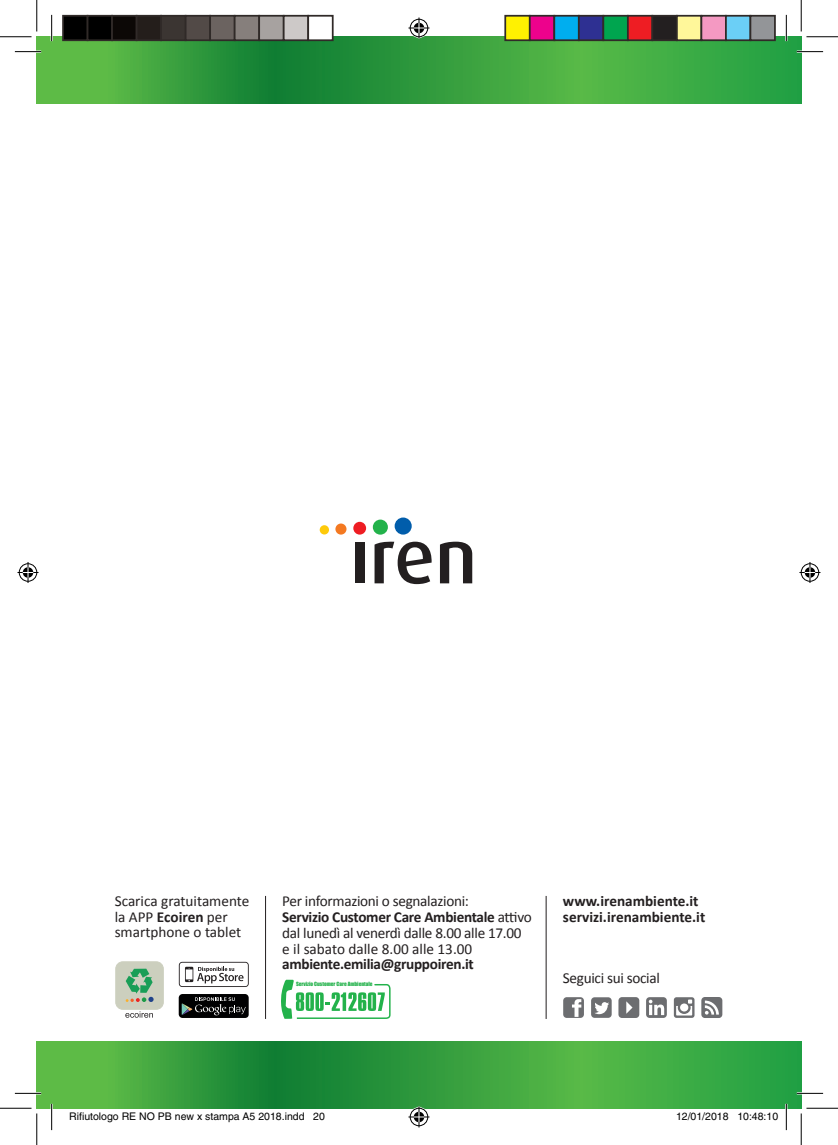
<style>
.page{position:relative;width:838px;height:1145px;background:#fff}
.page>*{position:absolute;margin:0;border:0;box-sizing:border-box;transform-origin:0 0}
.t1{font:15.22px/15.8px "Calibri";letter-spacing:-.02em;color:#231f20}
.t2{font:700 15.22px/15.8px "Calibri";letter-spacing:-.01em;color:#231f20}
.t3{font:15.22px/15.8px "Calibri";color:#231f20}
.t4{font:10.5px "Helvetica";color:#000}
.t5{font:5.25px "Impact";color:#23b24b}
.s1{font-weight:700}
</style>
<div class="page">
<svg style="left:37px;top:37px;width:764px;height:67px;background:#38a240"></svg>
<svg style="left:37px;top:1041px;width:764px;height:67px;background:#38a240"></svg>
<div style="left:355px;top:542px;width:9px;height:41px;background:#231f20"></div>
<svg style="left:374px;top:541px;width:58px;height:43px"></svg>
<svg style="left:440px;top:542px;width:32px;height:41px"></svg>
<div style="left:394px;top:518px;width:17px;height:17px;background:#015dab;border-radius:50%"></div>
<div style="left:373px;top:520px;width:15px;height:15px;background:#23b24b;border-radius:50%"></div>
<div style="left:353px;top:522px;width:13px;height:13px;background:#ee1d23;border-radius:50%"></div>
<div style="left:335px;top:524px;width:11px;height:11px;background:#f47921;border-radius:50%"></div>
<div style="left:320px;top:525px;width:9px;height:10px;background:#feca0a;border-radius:50%"></div>
<div style="left:116px;top:962px;width:47px;height:47px;background:#cccfbe;border-radius:7px"></div>
<div style="left:116px;top:962px;width:47px;height:47px;border:1px solid #cccfbe;border-radius:7px"></div>
<svg style="left:125px;top:1011px;width:28px;height:7px"></svg>
<svg style="left:126px;top:969px;width:27px;height:33px"></svg>
<svg style="left:179px;top:962px;width:70px;height:25px"></svg>
<div style="left:179px;top:994px;width:70px;height:24px;background:#000001;border-radius:4px"></div>
<svg style="left:182px;top:997px;width:64px;height:18px"></svg>
<svg style="left:563px;top:997px;width:21px;height:21px"></svg>
<svg style="left:673px;top:997px;width:21px;height:21px"></svg>
<svg style="left:591px;top:997px;width:20px;height:21px"></svg>
<svg style="left:618px;top:997px;width:21px;height:21px"></svg>
<svg style="left:701px;top:997px;width:21px;height:21px"></svg>
<svg style="left:646px;top:997px;width:20px;height:21px"></svg>
<hr style="left:265px;top:896px;width:1px;height:123px;background:#231f20">
<hr style="left:545px;top:896px;width:1px;height:123px;background:#231f20">
<svg style="left:281px;top:980px;width:109px;height:39px"></svg>
<hr style="left:15px;top:51px;width:26px;height:2px;background:#fff">
<hr style="left:796px;top:51px;width:27px;height:2px;background:#fff">
<hr style="left:15px;top:1092px;width:26px;height:2px;background:#fff">
<hr style="left:796px;top:1092px;width:27px;height:2px;background:#fff">
<hr style="left:51px;top:15px;width:2px;height:26px;background:#fff">
<hr style="left:51px;top:1104px;width:2px;height:26px;background:#fff">
<hr style="left:785px;top:15px;width:2px;height:26px;background:#fff">
<hr style="left:785px;top:1104px;width:2px;height:26px;background:#fff">
<svg style="left:15px;top:51px;width:26px;height:1px"></svg>
<svg style="left:796px;top:51px;width:27px;height:1px"></svg>
<svg style="left:15px;top:1093px;width:26px;height:1px"></svg>
<svg style="left:796px;top:1093px;width:27px;height:1px"></svg>
<svg style="left:51px;top:15px;width:1px;height:26px"></svg>
<svg style="left:51px;top:1104px;width:1px;height:26px"></svg>
<svg style="left:786px;top:15px;width:1px;height:26px"></svg>
<svg style="left:786px;top:1104px;width:1px;height:26px"></svg>
<hr style="left:0;top:36px;width:32px;height:1px;background:#000">
<hr style="left:806px;top:36px;width:31px;height:1px;background:#000">
<hr style="left:0;top:1108px;width:32px;height:1px;background:#000">
<hr style="left:806px;top:1108px;width:31px;height:1px;background:#000">
<hr style="left:36px;top:0;width:1px;height:31px;background:#000">
<hr style="left:36px;top:1113px;width:1px;height:32px;background:#000">
<hr style="left:800px;top:0;width:1px;height:31px;background:#000">
<hr style="left:800px;top:1113px;width:1px;height:32px;background:#000">
<svg style="left:408px;top:18px;width:21px;height:21px"></svg>
<svg style="left:408px;top:1106px;width:21px;height:21px"></svg>
<svg style="left:18px;top:562px;width:21px;height:21px"></svg>
<svg style="left:799px;top:562px;width:21px;height:21px"></svg>
<div style="left:63px;top:16px;width:25px;height:24px;background:#000"></div>
<div style="left:62px;top:15px;width:26px;height:26px;border:2px solid #302a28"></div>
<div style="left:88px;top:16px;width:24px;height:24px;background:#000"></div>
<div style="left:87px;top:15px;width:26px;height:26px;border:2px solid #302a28"></div>
<div style="left:112px;top:16px;width:25px;height:24px;background:#0c0806"></div>
<div style="left:111px;top:15px;width:26px;height:26px;border:2px solid #302a28"></div>
<div style="left:137px;top:16px;width:24px;height:24px;background:#241e1b"></div>
<div style="left:136px;top:15px;width:26px;height:26px;border:2px solid #302a28"></div>
<div style="left:161px;top:16px;width:25px;height:24px;background:#3b3532"></div>
<div style="left:160px;top:15px;width:26px;height:26px;border:2px solid #302a28"></div>
<div style="left:186px;top:16px;width:24px;height:24px;background:#524a47"></div>
<div style="left:185px;top:15px;width:26px;height:26px;border:2px solid #302a28"></div>
<div style="left:210px;top:16px;width:25px;height:24px;background:#6b6360"></div>
<div style="left:209px;top:15px;width:26px;height:26px;border:2px solid #302a28"></div>
<div style="left:235px;top:16px;width:24px;height:24px;background:#867f7c"></div>
<div style="left:234px;top:15px;width:26px;height:26px;border:2px solid #302a28"></div>
<div style="left:259px;top:16px;width:25px;height:24px;background:#a7a2a0"></div>
<div style="left:258px;top:15px;width:26px;height:26px;border:2px solid #302a28"></div>
<div style="left:284px;top:16px;width:24px;height:24px;background:#cdc9c8"></div>
<div style="left:283px;top:15px;width:26px;height:26px;border:2px solid #302a28"></div>
<div style="left:308px;top:16px;width:25px;height:24px;background:#fff"></div>
<div style="left:307px;top:15px;width:26px;height:26px;border:2px solid #302a28"></div>
<div style="left:505px;top:16px;width:24px;height:24px;background:#fff101"></div>
<div style="left:504px;top:15px;width:26px;height:26px;border:2px solid #302a28"></div>
<div style="left:529px;top:16px;width:25px;height:24px;background:#ed028c"></div>
<div style="left:529px;top:15px;width:26px;height:26px;border:2px solid #302a28"></div>
<div style="left:554px;top:16px;width:24px;height:24px;background:#00aeef"></div>
<div style="left:553px;top:15px;width:26px;height:26px;border:2px solid #302a28"></div>
<div style="left:578px;top:16px;width:25px;height:24px;background:#2e3092"></div>
<div style="left:578px;top:15px;width:26px;height:26px;border:2px solid #302a28"></div>
<div style="left:603px;top:16px;width:24px;height:24px;background:#00a54f"></div>
<div style="left:602px;top:15px;width:26px;height:26px;border:2px solid #302a28"></div>
<div style="left:627px;top:16px;width:25px;height:24px;background:#ee1d23"></div>
<div style="left:627px;top:15px;width:26px;height:26px;border:2px solid #302a28"></div>
<div style="left:652px;top:16px;width:24px;height:24px;background:#231f20"></div>
<div style="left:651px;top:15px;width:26px;height:26px;border:2px solid #302a28"></div>
<div style="left:676px;top:16px;width:25px;height:24px;background:#fff79a"></div>
<div style="left:676px;top:15px;width:26px;height:26px;border:2px solid #302a28"></div>
<div style="left:701px;top:16px;width:24px;height:24px;background:#f499c2"></div>
<div style="left:700px;top:15px;width:26px;height:26px;border:2px solid #302a28"></div>
<div style="left:725px;top:16px;width:25px;height:24px;background:#6bcff6"></div>
<div style="left:725px;top:15px;width:26px;height:26px;border:2px solid #302a28"></div>
<div style="left:750px;top:16px;width:24px;height:24px;background:#939598"></div>
<div style="left:749px;top:15px;width:26px;height:26px;border:2px solid #302a28"></div>
<div style="left:319px;top:1112px;width:6px;height:8px;border:1px solid #fff;border-radius:50%"></div>
<div style="left:772px;top:1112px;width:6px;height:8px;border:1px solid #fff;border-radius:50%"></div>
<p class="t3" style="left:115px;top:893px;width:136px">Scarica gratuitamente la APP <span class="s1">Ecoiren</span> per smartphone o tablet</p>
<p class="t2" style="left:563px;top:893px;width:144px">www.irenambiente.it servizi.irenambiente.it</p>
<p class="t1" style="left:563px;top:970px;width:98px">Seguici sui social</p>
<p class="t1" style="left:282px;top:894px;width:251px">Per informazioni o segnalazioni:<br><span class="s1">Servizio Customer Care Ambientale</span> attivo dal lunedì al venerdì dalle 8.00 alle 17.00 e il sabato dalle 8.00 alle 13.00</p>
<p class="t2" style="left:282px;top:956px;width:193px">ambiente.emilia@gruppoiren.it</p>
<p class="t5" style="left:296px;top:980px;width:78px">Servizio Customer Care Ambientale</p>
<p class="t4" style="left:69px;top:1110px;width:257px">Rifiutologo RE NO PB new x stampa A5 2018.indd 20</p>
<p class="t4" style="left:676px;top:1110px;width:104px">12/01/2018 10:48:10</p>
</div>
